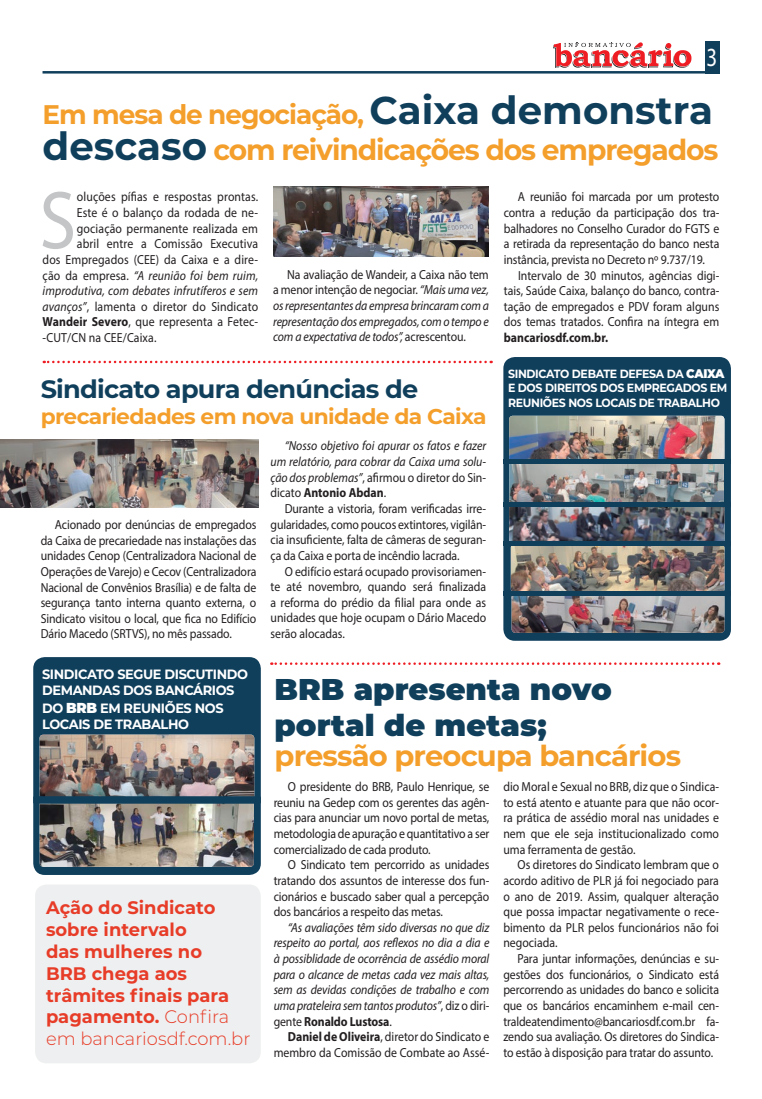
<style>
.page{position:relative;width:762px;height:1099px;background:#fff}
.page>*{position:absolute;margin:0;border:0;box-sizing:border-box;transform-origin:0 0}
.t1{font:82.62px "Myriad Pro";color:#c3c5c6;scale:.9 1}
.t2{font:900 30px/36px "Montserrat";color:#103f5c}
.t3{font:700 28.75px "Montserrat";letter-spacing:-.04em;color:#f49f2c}
.t4{font:700 26.88px "Montserrat";letter-spacing:-.04em;color:#f49f2c}
.t5{font:26.25px "Myriad Pro";color:#fff;scale:.8 1}
.t6{font:700 25.12px "Montserrat";letter-spacing:-.03em;color:#103f5c}
.t7{font:700 21.38px "Montserrat";letter-spacing:-.03em;color:#f49f2c}
.t8{font:700 18.12px/21.8px "Montserrat";color:#e73c28}
.t9{font:700 13.5px/16.6px "Montserrat";letter-spacing:-.03em;color:#fff;scale:.96 1}
.t10{font:13.12px/15.6px "Myriad Pro";color:#231f20;text-align:justify;scale:.9 1}
.t11{font:italic 13.12px/15.6px "Myriad Pro";letter-spacing:-.005em;color:#231f20;text-align:justify;scale:.9 1}
.t12{font:700 13.12px "Myriad Pro";color:#231f20;scale:.9 1}
.t13{font:700 11.88px/14.2px "Montserrat";letter-spacing:-.03em;color:#fff;scale:.92 1}
.s1{font-size:38.75px;color:#103f5c}
.s2{font-style:normal}
.s3{font-style:italic}
.s4{font-weight:700}
.s5{font-weight:900;font-size:12.5px}
.s6{font-weight:900;font-size:14.5px}
.s7{font-weight:300}
.s8{font-weight:700;font-style:normal}
</style>
<div class="page">
<div style="left:35px;top:884px;width:226px;height:179px;background:#eeeff0;border-radius:12px"></div>
<div style="left:503px;top:357px;width:228px;height:283px;background:#103f5c;border-radius:12px"></div>
<div style="left:33px;top:657px;width:228px;height:218px;background:#103f5c;border-radius:12px"></div>
<img style="left:509px;top:416px;width:215px;height:43px">
<img style="left:40px;top:734px;width:214px;height:132px">
<img style="left:509px;top:461px;width:215px;height:43px;border-radius:4px">
<img style="left:40px;top:800px;width:214px;height:66px;border-radius:4px">
<img style="left:509px;top:504px;width:215px;height:40px;border-radius:4px">
<img style="left:511px;top:546px;width:213px;height:87px">
<img style="left:512px;top:593px;width:212px;height:40px;border-radius:4px">
<div style="left:705px;top:41px;width:14px;height:33px;background:#103f5c"></div>
<svg style="left:553px;top:42px;width:139px;height:26px"></svg>
<hr style="left:43px;top:71px;width:664px;height:3px;background:#103f5c">
<svg style="left:44px;top:361px;width:448px;height:2px"></svg>
<svg style="left:271px;top:662px;width:448px;height:3px"></svg>
<img style="left:273px;top:186px;width:216px;height:71px">
<img style="left:0;top:440px;width:258px;height:67px">
<svg style="left:511px;top:591px;width:213px;height:5px"></svg>
<svg style="left:509px;top:541px;width:215px;height:3px"></svg>
<svg style="left:510px;top:502px;width:213px;height:4px"></svg>
<svg style="left:510px;top:461px;width:213px;height:2px"></svg>
<div style="left:33px;top:796px;width:228px;height:7px;background:#103f5c"></div>
<h3 class="t5" style="left:706px;top:41px;width:15px">3</h3>
<h3 class="t4" style="left:43px;top:95px;width:672px">Em mesa de negociação, <span class="s1">Caixa demonstra</span></h3>
<h3 class="t3" style="left:43px;top:129px;width:677px"><span class="s1">descaso</span> com reivindicações dos empregados</h3>
<h1 class="t1" style="left:39px;top:169px;width:42px">S</h1>
<p class="t10" style="left:77px;top:189px;width:203px">oluções pífias e respostas prontas.</p>
<p class="t10" style="left:504px;top:189px;width:241px;text-indent:14px">A reunião foi marcada por um protesto contra a redução da participação dos tra&shy;balhadores no Conselho Curador do FGTS e a retirada da representação do banco nesta instância, prevista no Decreto nº 9.737/19.</p>
<p class="t10" style="left:504px;top:267px;width:241px;text-indent:14px">Intervalo de 30 minutos, agências digi&shy;tais, Saúde Caixa, balanço do banco, contra&shy;tação de empregados e PDV foram alguns dos temas tratados. Confira na íntegra em</p>
<p class="t12" style="left:504px;top:329px;width:117px">bancariosdf.com.br.</p>
<p class="t10" style="left:77px;top:204px;width:203px">Este é o balanço da rodada de ne-</p>
<p class="t10" style="left:77px;top:220px;width:203px">gociação permanente realizada em</p>
<p class="t10" style="left:77px;top:236px;width:203px">abril entre a Comissão Executiva</p>
<p class="t10" style="left:43px;top:251px;width:241px">dos Empregados (CEE) da Caixa e a dire-</p>
<p class="t11" style="left:43px;top:267px;width:241px"><span class="s2">ção da empresa.</span> “A reunião foi bem ruim,</p>
<p class="t11" style="left:43px;top:283px;width:241px">improdutiva, com debates infrutíferos e sem</p>
<p class="t10" style="left:43px;top:298px;width:241px"><span class="s3">avanços”</span>, lamenta o diretor do Sindicato</p>
<p class="t10" style="left:43px;top:314px;width:241px"><span class="s4">Wandeir Severo</span>, que representa a Fetec-</p>
<p class="t10" style="left:43px;top:329px;width:128px">-CUT/CN na CEE/Caixa.</p>
<h3 class="t6" style="left:41px;top:371px;width:379px">Sindicato apura denúncias de</h3>
<h3 class="t7" style="left:41px;top:401px;width:447px">precariedades em nova unidade da Caixa</h3>
<p class="t11" style="left:273px;top:266px;width:241px;text-indent:14px"><span class="s2">Na avaliação de Wandeir, a Caixa não tem a menor intenção de negociar.</span> “Mais uma vez, os representantes da empresa brincaram com a representação dos empregados, com o tempo e com a expectativa de todos”, <span class="s2">acrescentou.</span></p>
<p class="t13" style="left:508px;top:366px;width:240px">SINDICATO DEBATE DEFESA DA <span class="s5">CAIXA<br></span>E DOS DIREITOS DOS EMPREGADOS EM<br>REUNIÕES NOS LOCAIS DE TRABALHO</p>
<p class="t10" style="left:41px;top:516px;width:241px;text-indent:14px">Acionado por denúncias de empregados da Caixa de precariedade nas instalações das unidades Cenop (Centralizadora Nacional de Operações de Varejo) e Cecov (Centralizadora Nacional de Convênios Brasília) e de falta de segurança tanto interna quanto externa, o Sindicato visitou o local, que fica no Edifício Dário Macedo (SRTVS), no mês passado.</p>
<p class="t9" style="left:42px;top:665px;width:216px">SINDICATO SEGUE DISCUTINDO<br>DEMANDAS DOS BANCÁRIOS<br>DO <span class="s6">BRB</span> EM REUNIÕES NOS<br>LOCAIS DE TRABALHO</p>
<h3 class="t8" style="left:46px;top:896px;width:206px">Ação do Sindicato sobre intervalo<br>das mulheres no<br>BRB chega aos trâmites finais para pagamento. <span class="s7">Confira em bancariosdf.com.br</span></h3>
<p class="t11" style="left:270px;top:438px;width:241px;text-indent:14px">“Nosso objetivo foi apurar os fatos e fazer um relatório, para cobrar da Caixa uma solu&shy;ção dos problemas”<span class="s2">, afirmou o diretor do Sin&shy;dicato</span> <span class="s8">Antonio Abdan</span><span class="s2">.</span></p>
<p class="t10" style="left:270px;top:500px;width:241px;text-indent:14px">Durante a vistoria, foram verificadas irre&shy;gularidades, como poucos extintores, vigilân&shy;cia insuficiente, falta de câmeras de seguran&shy;ça da Caixa e porta de incêndio lacrada.</p>
<p class="t10" style="left:270px;top:563px;width:241px;text-indent:14px">O edifício estará ocupado provisoriamen&shy;te até novembro, quando será finalizada a reforma do prédio da filial para onde as unidades que hoje ocupam o Dário Macedo serão alocadas.</p>
<h2 class="t2" style="left:275px;top:669px;width:339px">BRB apresenta novo portal de metas;</h2>
<h3 class="t3" style="left:275px;top:734px;width:408px">pressão preocupa bancários</h3>
<p class="t10" style="left:274px;top:778px;width:241px;text-indent:14px">O presidente do BRB, Paulo Henrique, se reuniu na Gedep com os gerentes das agên&shy;cias para anunciar um novo portal de metas, metodologia de apuração e quantitativo a ser comercializado de cada produto.</p>
<p class="t10" style="left:274px;top:856px;width:241px;text-indent:14px">O Sindicato tem percorrido as unidades tratando dos assuntos de interesse dos fun&shy;cionários e buscado saber qual a percepção dos bancários a respeito das metas.</p>
<p class="t11" style="left:274px;top:919px;width:241px;text-indent:14px">“As avaliações têm sido diversas no que diz respeito ao portal, aos reflexos no dia a dia e à possiblidade de ocorrência de assédio moral para o alcance de metas cada vez mais altas, sem as devidas condições de trabalho e com uma prateleira sem tantos produtos”<span class="s2">, diz o diri&shy;gente</span> <span class="s8">Ronaldo Lustosa</span><span class="s2">.</span></p>
<p class="t10" style="left:274px;top:1028px;width:241px;text-align:right"><span class="s4">Daniel de Oliveira</span>, diretor do Sindicato e membro da Comissão de Combate ao Assé-</p>
<p class="t10" style="left:503px;top:778px;width:241px">dio Moral e Sexual no BRB, diz que o Sindica&shy;to está atento e atuante para que não ocor&shy;ra prática de assédio moral nas unidades e nem que ele seja institucionalizado como uma ferramenta de gestão.</p>
<p class="t10" style="left:503px;top:856px;width:241px;text-indent:14px">Os diretores do Sindicato lembram que o acordo aditivo de PLR já foi negociado para o ano de 2019. Assim, qualquer alteração que possa impactar negativamente o rece&shy;bimento da PLR pelos funcionários não foi negociada.</p>
<p class="t10" style="left:503px;top:950px;width:241px;text-indent:14px">Para juntar informações, denúncias e su&shy;gestões dos funcionários, o Sindicato está percorrendo as unidades do banco e solicita que os bancários encaminhem e-mail cen&shy;traldeatendimento@bancariosdf.com.br fa&shy;zendo sua avaliação. Os diretores do Sindica&shy;to estão à disposição para tratar do assunto.</p>
</div>
